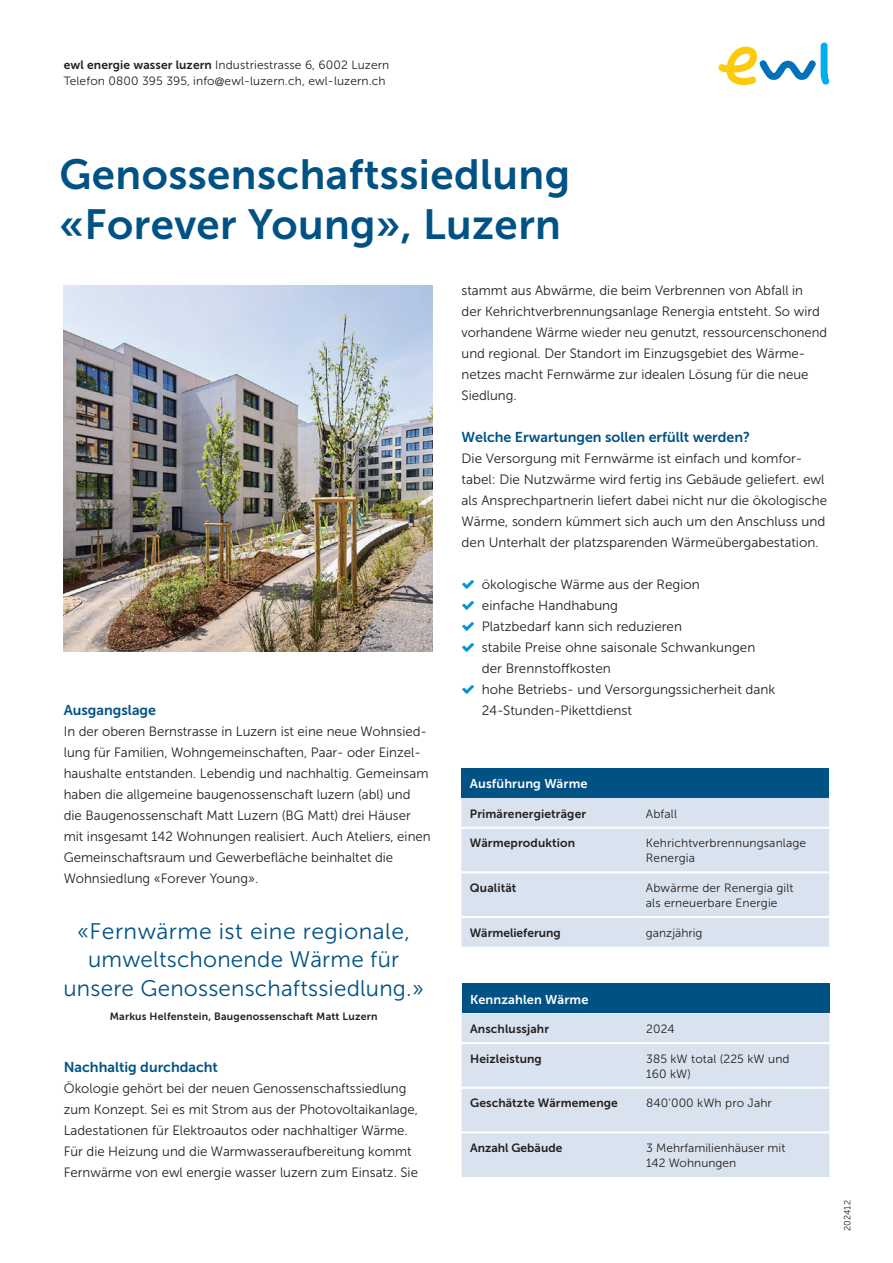
<style>
.page{position:relative;width:893px;height:1263px;background:#fff}
.page>*{position:absolute;margin:0;border:0;box-sizing:border-box;transform-origin:0 0}
.t1{font:42px/50.4px "Museo Sans 700";letter-spacing:.01em;color:#005285}
.t2{font:22.5px/28.5px "Museo Sans 300";letter-spacing:.01em;color:#005285;text-align:center}
.t3{font:14.25px "Museo Sans 700";color:#005285}
.t4{font:13.5px/21px "Museo Sans 300";color:#231f20}
.t5{font:12.75px "Museo Sans 700";letter-spacing:.01em;color:#fff}
.t6{font:12px/15px "Museo Sans 300";letter-spacing:.01em;color:#231f20}
.t7{font:12px "Museo Sans 700";letter-spacing:.01em;color:#231f20}
.t8{font:10.5px "Museo Sans 700";letter-spacing:.02em;color:#231f20}
.t9{font:9px "Museo Sans 300";letter-spacing:.01em;color:#231f20}
.s1{font-family:"Museo Sans 700"}
.s2{font-family:"Frutiger LT Std";font-weight:300}
</style>
<div class="page">
<div style="left:461px;top:768px;width:368px;height:30px;background:#005285"></div>
<div style="left:461px;top:798px;width:368px;height:149px;background:#d9e3ef"></div>
<hr style="left:461px;top:827px;width:176px;height:2px;background:#fff">
<hr style="left:637px;top:827px;width:192px;height:2px;background:#fff">
<hr style="left:461px;top:871px;width:176px;height:2px;background:#fff">
<hr style="left:637px;top:871px;width:192px;height:2px;background:#fff">
<hr style="left:461px;top:916px;width:176px;height:2px;background:#fff">
<hr style="left:637px;top:916px;width:192px;height:2px;background:#fff">
<img style="left:64px;top:285px;width:369px;height:367px">
<div style="left:462px;top:983px;width:367px;height:30px;background:#005285"></div>
<div style="left:462px;top:1013px;width:367px;height:164px;background:#d9e3ef"></div>
<hr style="left:462px;top:1042px;width:176px;height:2px;background:#fff">
<hr style="left:638px;top:1042px;width:191px;height:2px;background:#fff">
<hr style="left:462px;top:1087px;width:176px;height:2px;background:#fff">
<hr style="left:638px;top:1087px;width:191px;height:2px;background:#fff">
<hr style="left:462px;top:1131px;width:176px;height:2px;background:#fff">
<hr style="left:638px;top:1131px;width:191px;height:2px;background:#fff">
<svg style="left:718px;top:43px;width:111px;height:42px"></svg>
<p class="t6" style="left:64px;top:56px;width:327px;line-height:16.5px"><span class="s1">ewl energie wasser luzern</span> Industriestrasse 6, 6002 Luzern<br>Telefon 0800 395 395, info<span class="s2">@</span>ewl-luzern.ch, ewl-luzern.ch</p>
<h1 class="t1" style="left:60px;top:149px;width:512px">Genossenschaftssiedlung «Forever Young», Luzern</h1>
<p class="t3" style="left:64px;top:702px;width:94px">Ausgangslage</p>
<p class="t4" style="left:64px;top:720px;width:368px">In der oberen Bernstrasse in Luzern ist eine neue Wohnsied&shy;lung für Familien, Wohngemeinschaften, Paar- oder Einzel&shy;haushalte entstanden. Lebendig und nachhaltig. Gemeinsam haben die allgemeine baugenossenschaft luzern (abl) und die Baugenossenschaft Matt Luzern (BG Matt) drei Häuser mit insgesamt 142 Wohnungen realisiert. Auch Ateliers, einen Gemeinschaftsraum und Gewerbefläche beinhaltet die Wohnsiedlung «Forever Young».</p>
<h2 class="t2" style="left:63px;top:917px;width:362px">«Fernwärme ist eine regionale, umweltschonende Wärme für unsere Genossenschaftssiedlung.»</h2>
<p class="t8" style="left:110px;top:1010px;width:269px">Markus Helfenstein, Baugenossenschaft Matt Luzern</p>
<p class="t3" style="left:64px;top:1059px;width:156px">Nachhaltig durchdacht</p>
<p class="t4" style="left:64px;top:1077px;width:356px">Ökologie gehört bei der neuen Genossenschaftssiedlung zum Konzept. Sei es mit Strom aus der Photovoltaikanlage, Ladestationen für Elektroautos oder nachhaltiger Wärme.<br>Für die Heizung und die Warmwasseraufbereitung kommt Fernwärme von ewl energie wasser luzern zum Einsatz. Sie</p>
<p class="t4" style="left:462px;top:279px;width:367px">stammt aus Abwärme, die beim Verbrennen von Abfall in<br>der Kehrichtverbrennungsanlage Renergia entsteht. So wird vorhandene Wärme wieder neu genutzt, ressourcenschonend und regional. Der Standort im Einzugsgebiet des Wärme&shy;netzes macht Fernwärme zur idealen Lösung für die neue Siedlung.</p>
<p class="t3" style="left:462px;top:429px;width:290px">Welche Erwartungen sollen erfüllt werden?</p>
<p class="t4" style="left:462px;top:447px;width:367px">Die Versorgung mit Fernwärme ist einfach und komfor&shy;tabel: Die Nutzwärme wird fertig ins Gebäude geliefert. ewl als Ansprechpartnerin liefert dabei nicht nur die ökologische Wärme, sondern kümmert sich auch um den Anschluss und den Unterhalt der platzsparenden Wärmeübergabestation.</p>
<p class="t4" style="left:482px;top:573px;width:295px">ökologische Wärme aus der Region<br>einfache Handhabung<br>Platzbedarf kann sich reduzieren<br>stabile Preise ohne saisonale Schwankungen der Brennstoffkosten<br>hohe Betriebs- und Versorgungssicherheit dank 24-Stunden-Pikettdienst</p>
<p class="t5" style="left:470px;top:777px;width:119px">Ausführung Wärme</p>
<p class="t7" style="left:470px;top:807px;width:118px">Primärenergieträger</p>
<p class="t6" style="left:646px;top:806px;width:33px">Abfall</p>
<p class="t7" style="left:470px;top:836px;width:107px">Wärmeproduktion</p>
<p class="t6" style="left:646px;top:836px;width:162px">Kehrichtverbrennungsanlage<br>Renergia</p>
<p class="t7" style="left:470px;top:881px;width:48px">Qualität</p>
<p class="t6" style="left:646px;top:880px;width:149px">Abwärme der Renergia gilt als erneuerbare Energie</p>
<p class="t7" style="left:470px;top:926px;width:92px">Wärmelieferung</p>
<p class="t6" style="left:646px;top:925px;width:58px">ganzjährig</p>
<p class="t5" style="left:470px;top:992px;width:120px">Kennzahlen Wärme</p>
<p class="t7" style="left:470px;top:1022px;width:81px">Anschlussjahr</p>
<p class="t6" style="left:646px;top:1021px;width:30px">2024</p>
<p class="t7" style="left:470px;top:1052px;width:73px">Heizleistung</p>
<p class="t6" style="left:646px;top:1051px;width:145px">385 kW total (225 kW und<br>160 kW)</p>
<p class="t7" style="left:470px;top:1096px;width:149px">Geschätzte Wärmemenge</p>
<p class="t6" style="left:646px;top:1096px;width:127px">840’000 kWh pro Jahr</p>
<p class="t7" style="left:470px;top:1141px;width:94px">Anzahl Gebäude</p>
<p class="t6" style="left:646px;top:1140px;width:141px">3 Mehrfamilienhäuser mit<br>142 Wohnungen</p>
<p class="t9" style="left:842px;top:1231px;width:32px;rotate:-90deg">202412</p>
</div>
